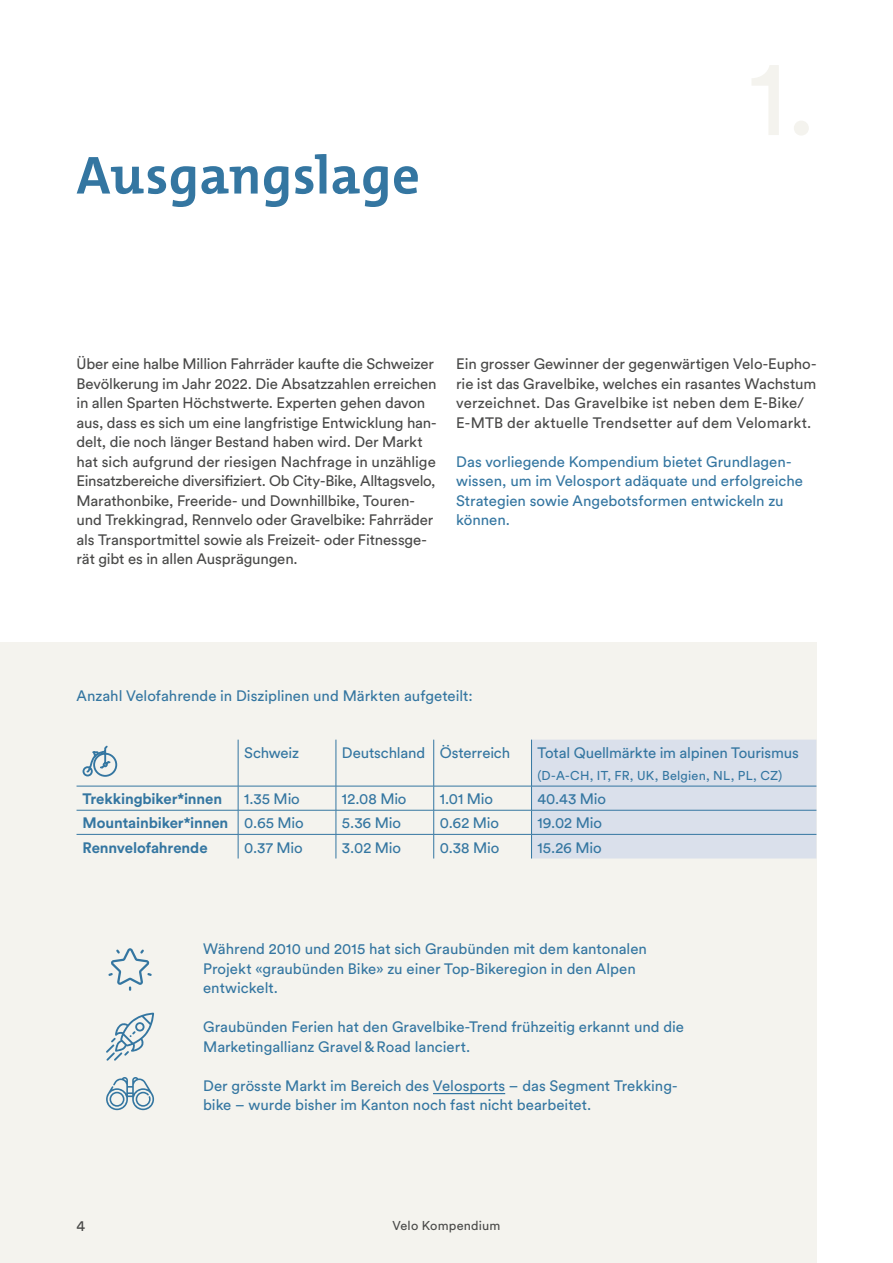
<style>
.page{position:relative;width:893px;height:1263px;background:#fff}
.page>*{position:absolute;margin:0;border:0;box-sizing:border-box;transform-origin:0 0}
.t1{font:700 54px "The Mix";letter-spacing:.01em;color:#3476a1}
.t2{font:15px/19.5px "Circular Std";letter-spacing:-.01em;color:#494948}
.t3{font:15px/19.5px "Circular Std";color:#3476a1}
.t4{font:700 15px "Circular Std";letter-spacing:-.01em;color:#3476a1}
.t5{font:12.75px "Circular Std";letter-spacing:.02em;color:#3476a1}
.t6{font:12.75px "Circular Std";letter-spacing:.015em;color:#494948}
.s1{font-weight:400}
</style>
<div class="page">
<div style="left:0;top:642px;width:816px;height:621px;background:#f4f3ee"></div>
<hr style="left:433px;top:1093px;width:72px;height:1px;background:#3476a1">
<hr style="left:238px;top:740px;width:1px;height:46px;background:#3476a1">
<hr style="left:433px;top:740px;width:1px;height:46px;background:#3476a1">
<hr style="left:77px;top:786px;width:161px;height:1px;background:#3476a1">
<hr style="left:238px;top:786px;width:98px;height:1px;background:#3476a1">
<hr style="left:336px;top:786px;width:98px;height:1px;background:#3476a1">
<hr style="left:434px;top:786px;width:97px;height:1px;background:#3476a1">
<hr style="left:77px;top:810px;width:161px;height:1px;background:#3476a1">
<hr style="left:336px;top:810px;width:98px;height:1px;background:#3476a1">
<hr style="left:77px;top:834px;width:161px;height:1px;background:#3476a1">
<hr style="left:238px;top:834px;width:98px;height:1px;background:#3476a1">
<svg style="left:238px;top:786px;width:1px;height:72px"></svg>
<hr style="left:336px;top:834px;width:98px;height:1px;background:#3476a1">
<hr style="left:434px;top:834px;width:97px;height:1px;background:#3476a1">
<svg style="left:433px;top:786px;width:1px;height:72px"></svg>
<div style="left:531px;top:740px;width:285px;height:118px;background:#dae0eb"></div>
<hr style="left:336px;top:740px;width:1px;height:46px;background:#3476a1">
<hr style="left:238px;top:810px;width:98px;height:1px;background:#3476a1">
<hr style="left:434px;top:810px;width:97px;height:1px;background:#3476a1">
<hr style="left:531px;top:810px;width:285px;height:1px;background:#3476a1">
<svg style="left:336px;top:786px;width:1px;height:72px"></svg>
<svg style="left:82px;top:745px;width:36px;height:32px"></svg>
<svg style="left:108px;top:948px;width:44px;height:43px"></svg>
<svg style="left:106px;top:1013px;width:48px;height:48px"></svg>
<svg style="left:106px;top:1077px;width:48px;height:33px"></svg>
<h1 class="t1" style="left:77px;top:141px;width:345px">Ausgangslage</h1>
<p class="t2" style="left:77px;top:354px;width:362px">Über eine halbe Million Fahrräder kaufte die Schweizer Bevölkerung im Jahr 2022. Die Absatzzahlen erreichen in allen Sparten Höchstwerte. Experten gehen davon aus, dass es sich um eine langfristige Entwicklung han&shy;delt, die noch länger Bestand haben wird. Der Markt hat sich aufgrund der riesigen Nachfrage in unzählige Einsatzbereiche diversifiziert. Ob City-Bike, Alltagsvelo, Marathonbike, Freeride- und Downhillbike, Touren&shy;und Trekkingrad, Rennvelo oder Gravelbike: Fahrräder als Transportmittel sowie als Freizeit- oder Fitnessge&shy;rät gibt es in allen Ausprägungen.</p>
<p class="t2" style="left:456px;top:354px;width:362px">Ein grosser Gewinner der gegenwärtigen Velo-Eupho&shy;rie ist das Gravelbike, welches ein rasantes Wachstum verzeichnet. Das Gravelbike ist neben dem E-Bike/ E-MTB der aktuelle Trendsetter auf dem Velomarkt.</p>
<p class="t3" style="left:456px;top:451px;width:348px">Das vorliegende Kompendium bietet Grundlagen&shy;wissen, um im Velosport adäquate und erfolgreiche Strategien sowie Angebotsformen entwickeln zu können.</p>
<p class="t3" style="left:77px;top:685px;width:398px">Anzahl Velofahrende in Disziplinen und Märkten aufgeteilt:</p>
<p class="t3" style="left:244px;top:742px;width:56px">Schweiz</p>
<p class="t3" style="left:342px;top:742px;width:170px">Deutschland Österreich</p>
<p class="t3" style="left:538px;top:742px;width:263px">Total Quellmärkte im alpinen Tourismus</p>
<p class="t5" style="left:537px;top:768px;width:246px">(D-A-CH, IT, FR, UK, Belgien, NL, PL, CZ)</p>
<p class="t4" style="left:83px;top:789px;width:141px">Trekkingbiker*innen</p>
<p class="t3" style="left:244px;top:789px;width:57px">1.35 Mio</p>
<p class="t3" style="left:342px;top:789px;width:66px">12.08 Mio</p>
<p class="t3" style="left:440px;top:789px;width:55px">1.01 Mio</p>
<p class="t3" style="left:538px;top:789px;width:70px">40.43 Mio</p>
<p class="t4" style="left:83px;top:813px;width:223px">Mountainbiker*innen <span class="s1">0.65 Mio</span></p>
<p class="t3" style="left:342px;top:813px;width:61px">5.36 Mio</p>
<p class="t3" style="left:440px;top:813px;width:61px">0.62 Mio</p>
<p class="t3" style="left:538px;top:813px;width:66px">19.02 Mio</p>
<p class="t4" style="left:83px;top:837px;width:127px">Rennvelofahrende</p>
<p class="t3" style="left:244px;top:837px;width:60px">0.37 Mio</p>
<p class="t3" style="left:342px;top:837px;width:60px">3.02 Mio</p>
<p class="t3" style="left:440px;top:837px;width:61px">0.38 Mio</p>
<p class="t3" style="left:538px;top:837px;width:66px">15.26 Mio</p>
<p class="t3" style="left:203px;top:939px;width:445px">Während 2010 und 2015 hat sich Graubünden mit dem kantonalen<br>Projekt «graubünden Bike» zu einer Top-Bikeregion in den Alpen entwickelt.</p>
<p class="t3" style="left:203px;top:1017px;width:482px">Graubünden Ferien hat den Gravelbike-Trend frühzeitig erkannt und die<br>Marketingallianz Gravel&amp;Road lanciert.</p>
<p class="t3" style="left:203px;top:1075px;width:476px">Der grösste Markt im Bereich des Velosports – das Segment Trekking&shy;bike – wurde bisher im Kanton noch fast nicht bearbeitet.</p>
<p class="t2" style="left:77px;top:1215px;width:10px">4</p>
<p class="t6" style="left:392px;top:1218px;width:110px">Velo Kompendium</p>
</div>
